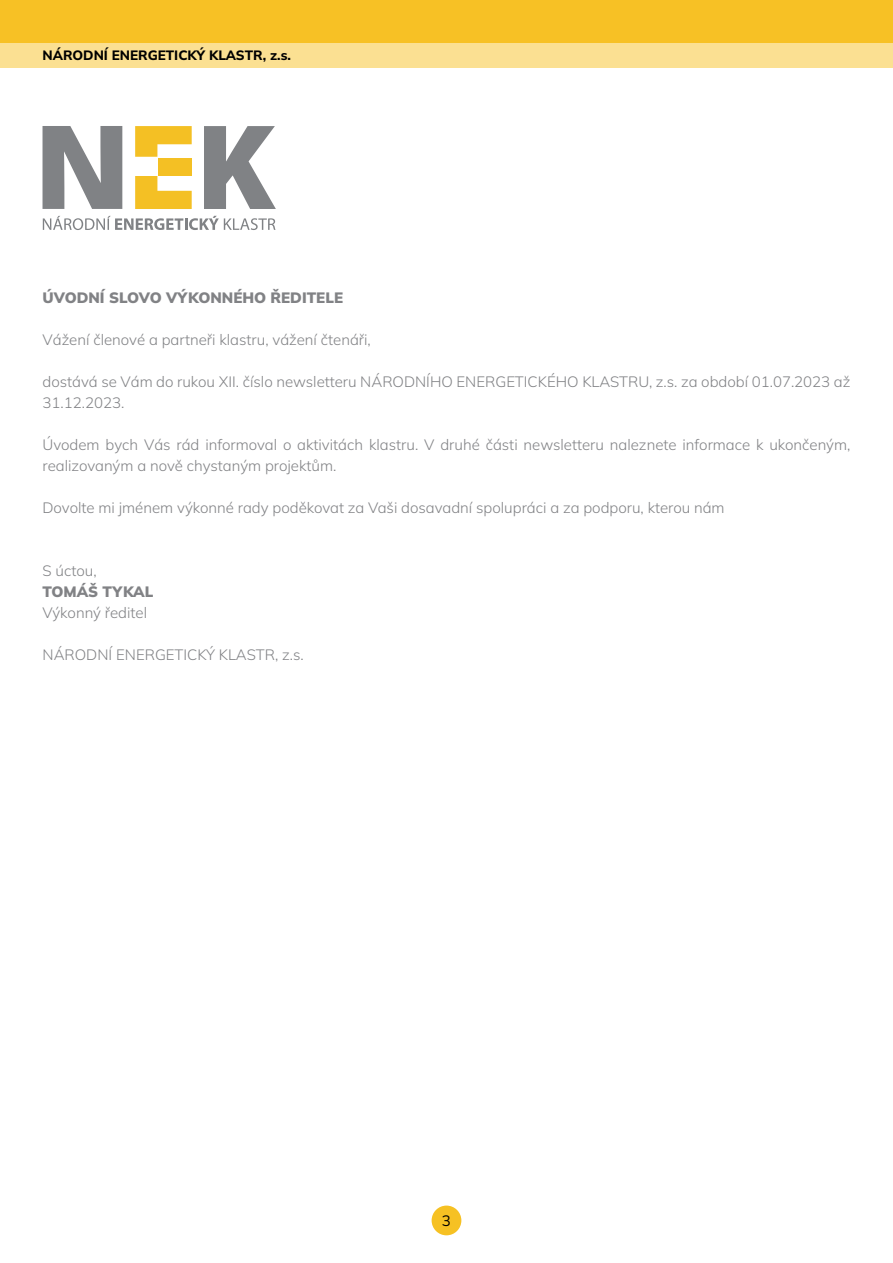
<style>
.page{position:relative;width:893px;height:1263px;background:#fff}
.page>*{position:absolute;margin:0;border:0;box-sizing:border-box;transform-origin:0 0}
.t1{font:300 15px/21px "Mulish";color:#818285}
.t2{font:900 15px "Mulish";color:#818285}
.t3{font:15px "Mulish";color:#000}
.t4{font:800 13.5px "Mulish";color:#000}
</style>
<div class="page">
<div style="left:0;top:43px;width:893px;height:25px;background:#fbe092"></div>
<div style="left:0;top:0;width:893px;height:43px;background:#f7c125"></div>
<svg style="left:43px;top:126px;width:79px;height:83px"></svg>
<svg style="left:204px;top:126px;width:72px;height:83px"></svg>
<svg style="left:135px;top:176px;width:57px;height:33px"></svg>
<div style="left:158px;top:158px;width:34px;height:18px;background:#f4c024"></div>
<svg style="left:135px;top:126px;width:57px;height:31px"></svg>
<svg style="left:43px;top:216px;width:233px;height:14px"></svg>
<div style="left:432px;top:1205px;width:29px;height:30px;background:#f6c123;border-radius:50%"></div>
<p class="t4" style="left:43px;top:46px;width:250px">NÁRODNÍ ENERGETICKÝ KLASTR, z.s.</p>
<p class="t2" style="left:43px;top:288px;width:302px">ÚVODNÍ SLOVO VÝKONNÉHO ŘEDITELE</p>
<p class="t1" style="left:43px;top:329px;width:330px">Vážení členové a partneři klastru, vážení čtenáři,</p>
<p class="t1" style="left:43px;top:371px;width:809px">dostává se Vám do rukou XII. číslo newsletteru NÁRODNÍHO ENERGETICKÉHO KLASTRU, z.s. za období 01.07.2023 až<br>31.12.2023.</p>
<p class="t1" style="left:43px;top:434px;width:809px">Úvodem bych Vás rád informoval o aktivitách klastru. V druhé části newsletteru naleznete informace k ukončeným, realizovaným a nově chystaným projektům.</p>
<p class="t1" style="left:43px;top:497px;width:684px">Dovolte mi jménem výkonné rady poděkovat za Vaši dosavadní spolupráci a za podporu, kterou nám</p>
<p class="t1" style="left:43px;top:560px;width:56px">S úctou,</p>
<p class="t2" style="left:43px;top:582px;width:112px">TOMÁŠ TYKAL</p>
<p class="t1" style="left:43px;top:602px;width:106px">Výkonný ředitel</p>
<p class="t1" style="left:43px;top:644px;width:263px">NÁRODNÍ ENERGETICKÝ KLASTR, z.s.</p>
<p class="t3" style="left:442px;top:1210px;width:10px">3</p>
</div>
